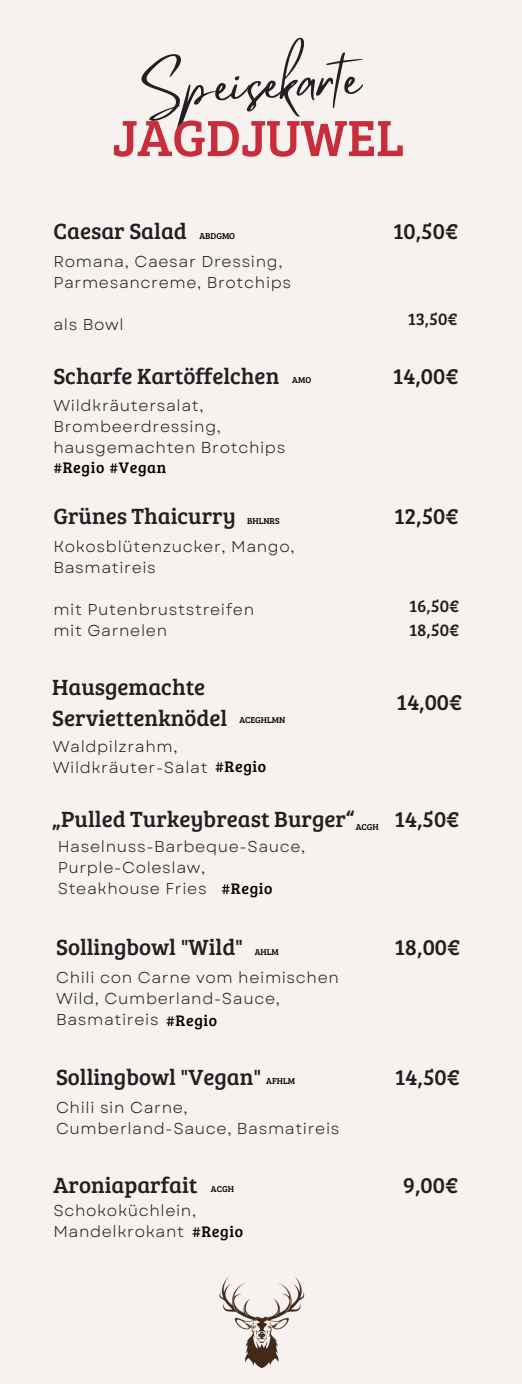
<style>
.page{position:relative;width:522px;height:1384px;background:#fff}
.page>*{position:absolute;margin:0;border:0;box-sizing:border-box;transform-origin:0 0}
.t1{font:52.5px "Mistrully";color:#202020}
.t2{font:52.5px "Bree Serif";color:#c72d3a}
.t3{font:22.75px "Bree Serif";color:#202020}
.t4{font:17.5px "Bree Serif";color:#202020}
.t5{font:15.75px/21px "Garet";letter-spacing:.04em;color:#202020}
.t6{font:15.75px "Bree Serif";letter-spacing:.04em;color:#000}
.t7{font:8.75px "Bree Serif";color:#000}
</style>
<div class="page">
<img style="left:212px;top:1258px;width:97px;height:125px">
<p class="t1" style="left:141px;top:46px;width:218px;rotate:-3deg">Speisekarte</p>
<p class="t2" style="left:112px;top:99px;width:293px">JAGDJUWEL</p>
<p class="t3" style="left:53px;top:215px;width:135px">Caesar Salad</p>
<p class="t5" style="left:53px;top:251px;width:239px">Romana, Caesar Dressing,<br>Parmesancreme, Brotchips</p>
<p class="t5" style="left:53px;top:314px;width:72px">als Bowl</p>
<p class="t7" style="left:199px;top:229px;width:37px">ABDGMO</p>
<p class="t3" style="left:53px;top:359px;width:227px">Scharfe Kartöffelchen</p>
<p class="t5" style="left:53px;top:395px;width:233px">Wildkräutersalat,<br>Brombeerdressing, hausgemachten Brotchips</p>
<p class="t7" style="left:292px;top:373px;width:20px">AMO</p>
<p class="t6" style="left:54px;top:456px;width:114px">#Regio #Vegan</p>
<p class="t3" style="left:53px;top:500px;width:184px">Grünes Thaicurry</p>
<p class="t5" style="left:53px;top:536px;width:242px">Kokosblütenzucker, Mango,<br>Basmatireis</p>
<p class="t5" style="left:53px;top:599px;width:202px">mit Putenbruststreifen</p>
<p class="t5" style="left:53px;top:620px;width:115px">mit Garnelen</p>
<p class="t7" style="left:247px;top:514px;width:34px">BHLNRS</p>
<p class="t3" style="left:393px;top:215px;width:66px">10,50€</p>
<p class="t4" style="left:407px;top:306px;width:51px">13,50€</p>
<p class="t3" style="left:392px;top:359px;width:67px">14,00€</p>
<p class="t3" style="left:393px;top:500px;width:65px">12,50€</p>
<p class="t4" style="left:409px;top:593px;width:51px">16,50€</p>
<p class="t4" style="left:409px;top:617px;width:51px">18,50€</p>
<p class="t3" style="left:52px;top:670px;width:154px">Hausgemachte</p>
<p class="t3" style="left:52px;top:701px;width:176px">Serviettenknödel</p>
<p class="t7" style="left:239px;top:713px;width:47px">ACEGHLMN</p>
<p class="t5" style="left:53px;top:735px;width:126px">Waldpilzrahm,</p>
<p class="t5" style="left:53px;top:756px;width:156px">Wildkräuter-Salat</p>
<p class="t6" style="left:215px;top:755px;width:52px">#Regio</p>
<p class="t3" style="left:52px;top:802px;width:304px">„Pulled Turkeybreast Burger“</p>
<p class="t5" style="left:58px;top:835px;width:249px">Haselnuss-Barbeque-Sauce,<br>Purple-Coleslaw,</p>
<p class="t5" style="left:58px;top:877px;width:150px">Steakhouse Fries</p>
<p class="t7" style="left:355px;top:820px;width:24px">ACGH</p>
<p class="t6" style="left:221px;top:876px;width:52px">#Regio</p>
<p class="t3" style="left:396px;top:685px;width:67px">14,00€</p>
<p class="t3" style="left:394px;top:802px;width:66px">14,50€</p>
<p class="t3" style="left:56px;top:930px;width:188px">Sollingbowl "Wild"</p>
<p class="t5" style="left:56px;top:966px;width:284px">Chili con Carne vom heimischen<br>Wild, Cumberland-Sauce,<br>Basmatireis</p>
<p class="t7" style="left:254px;top:945px;width:26px">AHLM</p>
<p class="t6" style="left:166px;top:1008px;width:52px">#Regio</p>
<p class="t3" style="left:56px;top:1060px;width:207px">Sollingbowl "Vegan"</p>
<p class="t5" style="left:56px;top:1096px;width:133px">Chili sin Carne,</p>
<p class="t5" style="left:56px;top:1117px;width:285px">Cumberland-Sauce, Basmatireis</p>
<p class="t7" style="left:266px;top:1074px;width:30px">AFHLM</p>
<p class="t3" style="left:53px;top:1168px;width:145px">Aroniaparfait</p>
<p class="t5" style="left:53px;top:1199px;width:144px">Schokoküchlein,<br>Mandelkrokant</p>
<p class="t7" style="left:211px;top:1182px;width:24px">ACGH</p>
<p class="t6" style="left:192px;top:1220px;width:52px">#Regio</p>
<p class="t3" style="left:394px;top:930px;width:67px">18,00€</p>
<p class="t3" style="left:394px;top:1060px;width:66px">14,50€</p>
<p class="t3" style="left:402px;top:1168px;width:56px">9,00€</p>
</div>
